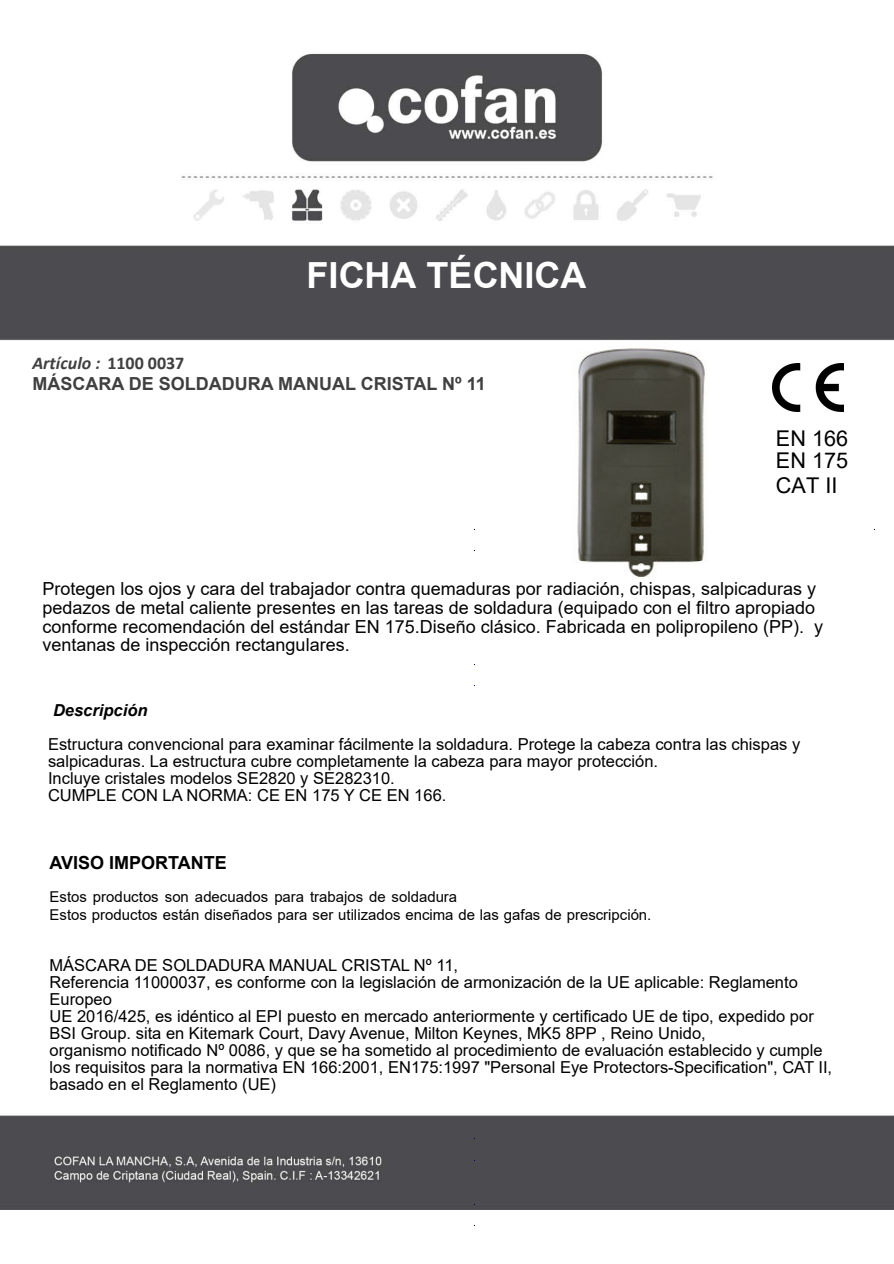
<style>
.page{position:relative;width:894px;height:1264px;background:#fff}
.page>*{position:absolute;margin:0;border:0;box-sizing:border-box;transform-origin:0 0}
.t1{font:700 36px "Arial";color:#fff}
.t2{font:21.75px/21.8px "Arial";color:#000}
.t3{font:18px/18.6px "Arial";color:#040303}
.t4{font:700 18px "Arial";color:#404040}
.t5{font:italic 700 18px "Calibri";color:#404040}
.t6{font:700 18px "Arial";color:#000}
.t7{font:16.5px/17.1px "Arial";color:#000}
.t8{font:italic 700 16.5px "Arial";color:#000}
.t9{font:15px/17.1px "Arial";color:#000}
.s1{font-style:normal}
</style>
<div class="page">
<img style="left:0;top:53px;width:893px;height:1157px">
<img style="left:462px;top:343px;width:355px;height:234px">
<img style="left:772px;top:363px;width:71px;height:48px">
<h1 class="t1" style="left:307px;top:262px;width:281px">FICHA TÉCNICA</h1>
<p class="t5" style="left:32px;top:355px;width:154px">Artículo : <span class="s1">1100 0037</span></p>
<p class="t4" style="left:32px;top:377px;width:455px">MÁSCARA DE SOLDADURA MANUAL CRISTAL Nº 11</p>
<h2 class="t2" style="left:776px;top:430px;width:74px">EN 166<br>EN 175</h2>
<h2 class="t2" style="left:776px;top:476px;width:63px">CAT II</h2>
<p class="t3" style="left:42px;top:581px;width:782px">Protegen los ojos y cara del trabajador contra quemaduras por radiación, chispas, salpicaduras y pedazos de metal caliente presentes en las tareas de soldadura (equipado con el filtro apropiado conforme recomendación del estándar EN 175.Diseño clásico. Fabricada en polipropileno (PP). y ventanas de inspección rectangulares.</p>
<p class="t8" style="left:53px;top:703px;width:96px">Descripción</p>
<p class="t7" style="left:48px;top:737px;width:754px">Estructura convencional para examinar fácilmente la soldadura. Protege la cabeza contra las chispas y salpicaduras. La estructura cubre completamente la cabeza para mayor protección.<br>Incluye cristales modelos SE2820 y SE282310.<br>CUMPLE CON LA NORMA: CE EN 175 Y CE EN 166.</p>
<p class="t6" style="left:50px;top:856px;width:179px">AVISO IMPORTANTE</p>
<p class="t9" style="left:49px;top:890px;width:603px">Estos productos son adecuados para trabajos de soldadura<br>Estos productos están diseñados para ser utilizados encima de las gafas de prescripción.</p>
<p class="t7" style="left:50px;top:958px;width:784px">MÁSCARA DE SOLDADURA MANUAL CRISTAL Nº 11,<br>Referencia 11000037, es conforme con la legislación de armonización de la UE aplicable: Reglamento Europeo<br>UE 2016/425, es idéntico al EPI puesto en mercado anteriormente y certificado UE de tipo, expedido por BSI Group. sita en Kitemark Court, Davy Avenue, Milton Keynes, MK5 8PP , Reino Unido,<br>organismo notificado Nº 0086, y que se ha sometido al procedimiento de evaluación establecido y cumple los requisitos para la normativa EN 166:2001, EN175:1997 "Personal Eye Protectors-Specification", CAT II, basado en el Reglamento (UE)</p>
</div>
